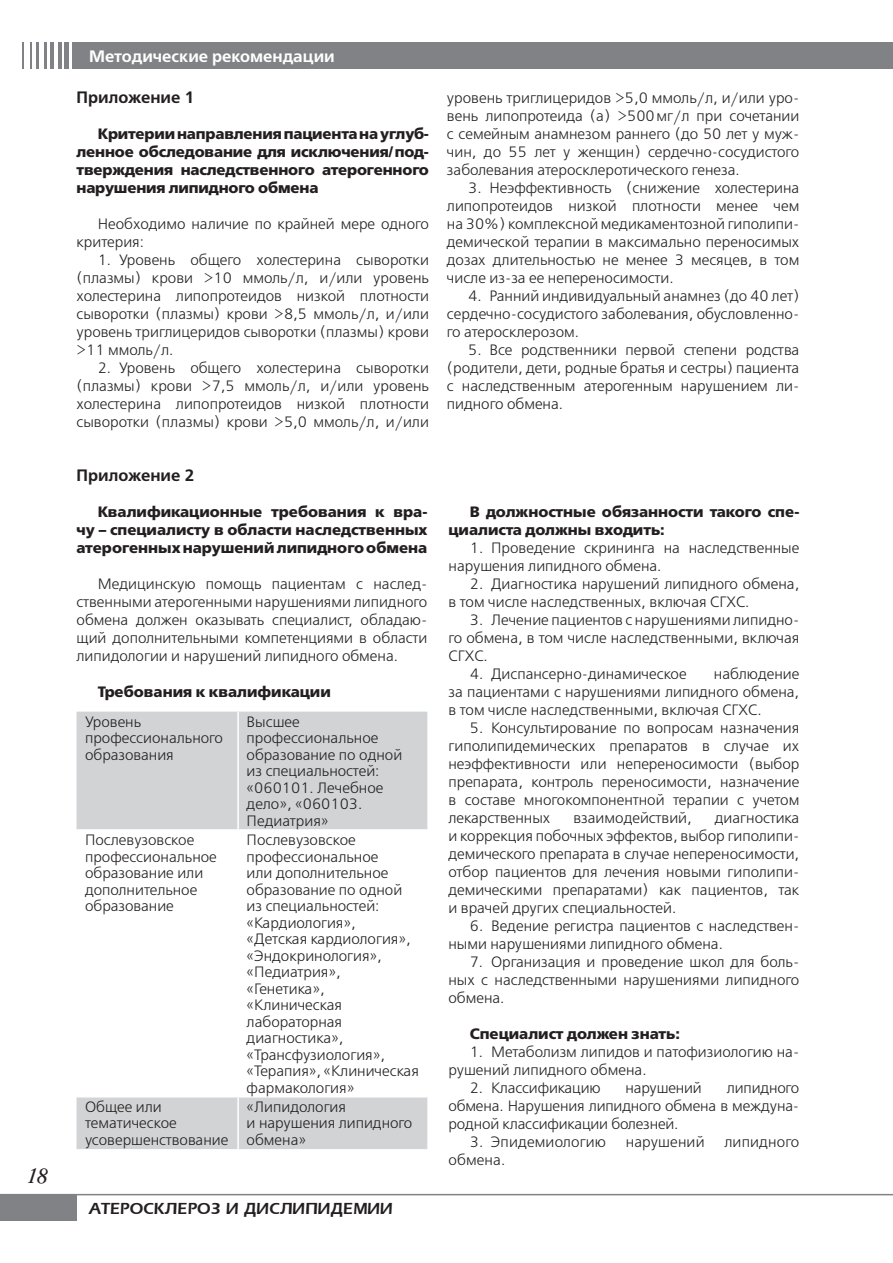
<style>
.page{position:relative;width:893px;height:1263px;background:#fff}
.page>*{position:absolute;margin:0;border:0;box-sizing:border-box;transform-origin:0 0}
.t1{font:italic 300 24px "Garamondcond";color:#231f20}
.t2{font:600 16.5px "Everest";color:#231f20}
.t3{font:16.5px "Free Set Demi C";color:#fff}
.t4{font:16.5px "Free Set Demi C";color:#231f20}
.t5{font:15px/18px "Free Set Light C";color:#231f20;text-align:justify}
.t6{font:15px/18px "Free Set Bold C";color:#231f20;text-align:justify}
</style>
<div class="page">
<svg style="left:23px;top:43px;width:1px;height:26px"></svg>
<svg style="left:30px;top:43px;width:1px;height:26px"></svg>
<hr style="left:37px;top:43px;width:2px;height:26px;background:#808285">
<hr style="left:44px;top:43px;width:2px;height:26px;background:#808285">
<hr style="left:51px;top:43px;width:3px;height:26px;background:#808285">
<hr style="left:58px;top:43px;width:3px;height:26px;background:#808285">
<hr style="left:65px;top:43px;width:4px;height:26px;background:#808285">
<hr style="left:72px;top:43px;width:4px;height:26px;background:#808285">
<div style="left:73px;top:43px;width:820px;height:26px;background:#808285"></div>
<div style="left:0;top:1194px;width:77px;height:26px;background:#808285"></div>
<hr style="left:0;top:1194px;width:893px;height:1px;background:#808285">
<svg style="left:77px;top:712px;width:350px;height:437px"></svg>
<hr style="left:237px;top:712px;width:2px;height:117px;background:#fff">
<hr style="left:77px;top:829px;width:161px;height:2px;background:#fff">
<hr style="left:238px;top:829px;width:189px;height:2px;background:#fff">
<hr style="left:237px;top:831px;width:2px;height:265px;background:#fff">
<hr style="left:237px;top:1097px;width:2px;height:52px;background:#fff">
<hr style="left:77px;top:1096px;width:161px;height:1px;background:#fff">
<hr style="left:238px;top:1096px;width:189px;height:1px;background:#fff">
<h1 class="t1" style="left:28px;top:1165px;width:22px">18</h1>
<p class="t3" style="left:89px;top:47px;width:247px">Методические рекомендации</p>
<p class="t4" style="left:77px;top:88px;width:119px">Приложение 1</p>
<p class="t6" style="left:77px;top:125px;width:354px;text-indent:21px">Критериинаправленияпациентанауглуб&shy;ленное обследование для исключения/под&shy;тверждения наследственного атерогенного нарушения липидного обмена</p>
<p class="t5" style="left:77px;top:216px;width:354px;text-indent:21px">Необходимо наличие по крайней мере одного критерия:</p>
<p class="t5" style="left:76px;top:252px;width:354px;text-indent:21px">1. Уровень общего холестерина сыворотки (плазмы) крови &gt;10 ммоль/л, и/или уровень холестерина липопротеидов низкой плотности сыворотки (плазмы) крови &gt;8,5 ммоль/л, и/или уровень триглицеридов сыворотки (плазмы) крови &gt;11 ммоль/л.</p>
<p class="t5" style="left:76px;top:360px;width:354px;text-indent:21px">2. Уровень общего холестерина сыворотки (плазмы) крови &gt;7,5 ммоль/л, и/или уровень холестерина липопротеидов низкой плотности сыворотки (плазмы) крови &gt;5,0 ммоль/л, и/или</p>
<p class="t4" style="left:77px;top:466px;width:119px">Приложение 2</p>
<p class="t6" style="left:77px;top:503px;width:352px;text-indent:21px">Квалификационные требования к вра&shy;чу – специалисту в области наследственных атерогенныхнарушенийлипидногообмена</p>
<p class="t5" style="left:77px;top:576px;width:352px;text-indent:21px">Медицинскую помощь пациентам с наслед&shy;ственными атерогенными нарушениями липидного обмена должен оказывать специалист, обладаю&shy;щий дополнительными компетенциями в области липидологии и нарушений липидного обмена.</p>
<p class="t6" style="left:98px;top:683px;width:234px">Требования к квалификации</p>
<p class="t5" style="left:85px;top:714px;width:140px;line-height:16.5px;text-align:left">Уровень профессионального образования</p>
<p class="t5" style="left:247px;top:714px;width:157px;line-height:16.5px;text-align:left">Высшее профессиональное образование по одной из специальностей: «060101. Лечебное дело», «060103.<br>Педиатрия»</p>
<p class="t5" style="left:85px;top:832px;width:133px;line-height:16.5px;text-align:left">Послевузовское профессиональное образование или дополнительное образование</p>
<p class="t5" style="left:247px;top:832px;width:174px;line-height:16.5px;text-align:left">Послевузовское профессиональное<br>или дополнительное образование по одной из специальностей: «Кардиология», «Детская кардиология», «Эндокринология», «Педиатрия», «Генетика», «Клиническая лабораторная диагностика», «Трансфузиология», «Терапия», «Клиническая фармакология»</p>
<p class="t5" style="left:85px;top:1099px;width:145px;line-height:16.5px;text-align:left">Общее или тематическое усовершенствование</p>
<p class="t5" style="left:247px;top:1099px;width:167px;line-height:16.5px;text-align:left">«Липидология<br>и нарушения липидного обмена»</p>
<p class="t2" style="left:89px;top:1200px;width:305px">АТЕРОСКЛЕРОЗ И ДИСЛИПИДЕМИИ</p>
<p class="t5" style="left:447px;top:90px;width:354px">уровень триглицеридов &gt;5,0 ммоль/л, и/или уро&shy;вень липопротеида (а) &gt;500мг/л при сочетании с семейным анамнезом раннего (до 50 лет у муж&shy;чин, до 55 лет у женщин) сердечно-сосудистого заболевания атеросклеротического генеза.</p>
<p class="t5" style="left:447px;top:180px;width:354px;text-indent:21px">3. Неэффективность (снижение холестерина липопротеидов низкой плотности менее чем на 30%) комплексной медикаментозной гиполипи&shy;демической терапии в максимально переносимых дозах длительностью не менее 3 месяцев, в том числе из-за ее непереносимости.</p>
<p class="t5" style="left:447px;top:288px;width:354px;text-indent:21px">4. Ранний индивидуальный анамнез (до 40 лет) сердечно-сосудистого заболевания, обусловленно&shy;го атеросклерозом.</p>
<p class="t5" style="left:447px;top:342px;width:354px;text-indent:21px">5. Все родственники первой степени родства (родители, дети, родные братья и сестры) пациента с наследственным атерогенным нарушением ли&shy;пидного обмена.</p>
<p class="t6" style="left:449px;top:503px;width:352px;text-indent:21px">В должностные обязанности такого спе&shy;циалиста должны входить:</p>
<p class="t5" style="left:449px;top:540px;width:352px;text-indent:21px">1. Проведение скрининга на наследственные нарушения липидного обмена.</p>
<p class="t5" style="left:449px;top:576px;width:352px;text-indent:21px">2. Диагностика нарушений липидного обмена, в том числе наследственных, включая СГХС.</p>
<p class="t5" style="left:449px;top:612px;width:352px;text-indent:21px">3. Лечение пациентов с нарушениями липидно&shy;го обмена, в том числе наследственными, включая СГХС.</p>
<p class="t5" style="left:470px;top:666px;width:218px">4. Диспансерно-динамическое</p>
<p class="t5" style="left:449px;top:666px;width:352px;text-indent:265px">наблюдение за пациентами с нарушениями липидного обмена, в том числе наследственными, включая СГХС.</p>
<p class="t5" style="left:448px;top:720px;width:352px;text-indent:21px">5. Консультирование по вопросам назначения гиполипидемических препаратов в случае их неэффективности или непереносимости (выбор препарата, контроль переносимости, назначение в составе многокомпонентной терапии с учетом лекарственных</p>
<p class="t5" style="left:573px;top:810px;width:120px">взаимодействий,</p>
<p class="t5" style="left:448px;top:810px;width:352px;text-indent:266px">диагностика и коррекция побочных эффектов, выбор гиполипи&shy;демического препарата в случае непереносимости, отбор пациентов для лечения новыми гиполипи&shy;демическими препаратами) как пациентов, так и врачей других специальностей.</p>
<p class="t5" style="left:448px;top:918px;width:352px;text-indent:21px">6. Ведение регистра пациентов с наследствен&shy;ными нарушениями липидного обмена.</p>
<p class="t5" style="left:448px;top:954px;width:352px;text-indent:21px">7. Организация и проведение школ для боль&shy;ных с наследственными нарушениями липидного обмена.</p>
<p class="t6" style="left:470px;top:1025px;width:212px">Специалист должен знать:</p>
<p class="t5" style="left:448px;top:1044px;width:352px;text-indent:21px">1. Метаболизм липидов и патофизиологию на&shy;рушений липидного обмена.</p>
<p class="t5" style="left:470px;top:1080px;width:132px">2. Классификацию</p>
<p class="t5" style="left:625px;top:1080px;width:78px">нарушений</p>
<p class="t5" style="left:448px;top:1080px;width:352px;text-indent:278px">липидного обмена. Нарушения липидного обмена в междуна&shy;родной классификации болезней.</p>
<p class="t5" style="left:470px;top:1134px;width:138px">3. Эпидемиологию</p>
<p class="t5" style="left:626px;top:1134px;width:80px">нарушений</p>
<p class="t5" style="left:724px;top:1134px;width:76px">липидного</p>
<p class="t5" style="left:448px;top:1152px;width:58px">обмена.</p>
</div>
